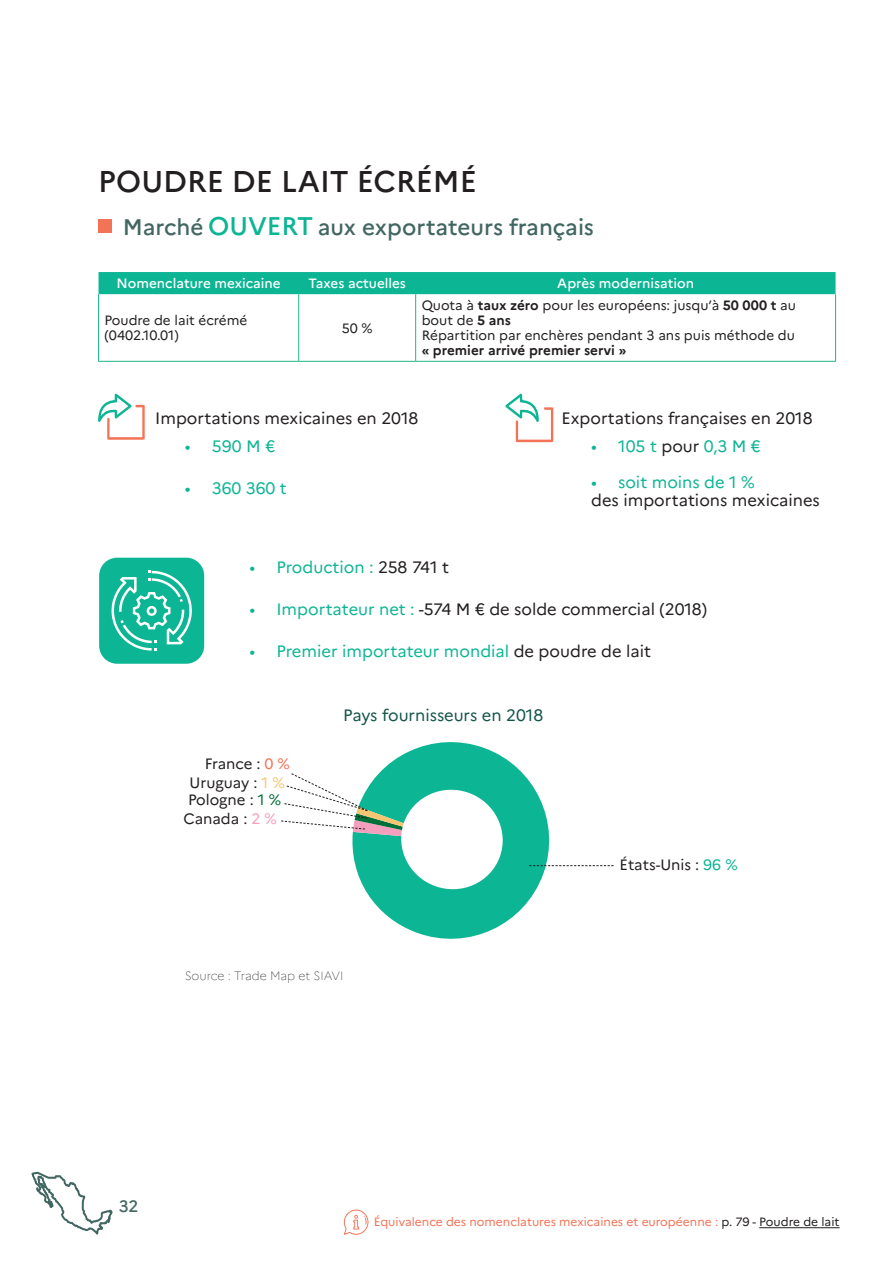
<style>
.page{position:relative;width:893px;height:1263px;background:#fff}
.page>*{position:absolute;margin:0;border:0;box-sizing:border-box;transform-origin:0 0}
.t1{font:500 30px "Marianne";color:#231f20}
.t2{font:500 22.5px "Marianne";color:#426762}
.t3{font:16.5px "Marianne";color:#231f20}
.t4{font:16.5px "Marianne";color:#0cb594}
.t5{font:16.5px "Marianne";letter-spacing:-.005em;color:#145549}
.t6{font:500 16.5px "Marianne";color:#426762}
.t7{font:15px "Marianne";color:#231f20}
.t8{font:13.5px/15px "Marianne";color:#231f20}
.t9{font:500 13.5px "Marianne";color:#fff}
.t10{font:700 13.5px "Marianne";color:#231f20}
.t11{font:12px "Marianne";color:#f37356}
.t12{font:100 12px "Marianne";color:#231f20}
.s1{font-size:25.5px;color:#0cb594}
.s2{font-weight:700}
.s3{color:#231f20}
.s4{color:#0cb594}
.s5{color:#f37356}
.s6{color:#f6c573}
.s7{color:#006f3a}
.s8{color:#f49fbd}
</style>
<div class="page">
<svg style="left:32px;top:1172px;width:81px;height:63px"></svg>
<svg style="left:369px;top:742px;width:193px;height:197px;fill:#0cb594"></svg>
<div style="left:99px;top:272px;width:737px;height:22px;background:#0cb594"></div>
<hr style="left:98px;top:294px;width:1px;height:67px;background:#20b687">
<hr style="left:298px;top:294px;width:1px;height:67px;background:#20b687">
<hr style="left:415px;top:294px;width:1px;height:67px;background:#20b687">
<hr style="left:835px;top:294px;width:1px;height:67px;background:#20b687">
<hr style="left:98px;top:361px;width:201px;height:1px;background:#20b687">
<hr style="left:299px;top:361px;width:117px;height:1px;background:#20b687">
<hr style="left:416px;top:361px;width:420px;height:1px;background:#20b687">
<svg style="left:98px;top:394px;width:47px;height:46px"></svg>
<svg style="left:505px;top:394px;width:48px;height:48px"></svg>
<div style="left:99px;top:558px;width:105px;height:106px;background:#0cb594;border-radius:18px"></div>
<svg style="left:111px;top:571px;width:81px;height:80px"></svg>
<svg style="left:281px;top:773px;width:228px;height:123px"></svg>
<svg style="left:529px;top:865px;width:84px;height:1px"></svg>
<div style="left:98px;top:219px;width:14px;height:14px;background:#f37356"></div>
<hr style="left:759px;top:1227px;width:81px;height:1px;background:#231f20">
<svg style="left:344px;top:1209px;width:24px;height:26px"></svg>
<h1 class="t1" style="left:98px;top:163px;width:380px">POUDRE DE LAIT ÉCRÉMÉ</h1>
<h2 class="t2" style="left:123px;top:214px;width:473px">Marché <span class="s1">OUVERT</span> aux exportateurs français</h2>
<p class="t9" style="left:117px;top:275px;width:165px">Nomenclature mexicaine</p>
<p class="t9" style="left:308px;top:275px;width:99px">Taxes actuelles</p>
<p class="t9" style="left:557px;top:275px;width:139px">Après modernisation</p>
<p class="t8" style="left:105px;top:313px;width:144px">Poudre de lait écrémé (0402.10.01)</p>
<p class="t8" style="left:342px;top:320px;width:32px">50 %</p>
<p class="t8" style="left:422px;top:298px;width:376px">Quota à <span class="s2">taux zéro</span> pour les européens: jusqu’à <span class="s2">50 000 t</span> au bout de <span class="s2">5 ans<br></span>Répartition par enchères pendant 3 ans puis méthode du</p>
<p class="t10" style="left:422px;top:342px;width:206px">« premier arrivé premier servi »</p>
<p class="t3" style="left:155px;top:408px;width:265px">Importations mexicaines en 2018</p>
<p class="t3" style="left:561px;top:408px;width:253px">Exportations françaises en 2018</p>
<p class="t4" style="left:185px;top:436px;width:92px">• 590 M €</p>
<p class="t4" style="left:185px;top:478px;width:103px">• 360 360 t</p>
<p class="t4" style="left:591px;top:436px;width:171px">• 105 t <span class="s3">pour</span> 0,3 M €</p>
<p class="t4" style="left:591px;top:472px;width:165px">• soit moins de 1 %</p>
<p class="t3" style="left:591px;top:490px;width:230px">des importations mexicaines</p>
<p class="t4" style="left:249px;top:557px;width:201px">• Production : <span class="s3">258 741 t</span></p>
<p class="t3" style="left:249px;top:599px;width:459px"><span class="s4">• Importateur net :</span> -574 M € de solde commercial (2018)</p>
<p class="t4" style="left:249px;top:641px;width:403px">• Premier importateur mondial <span class="s3">de poudre de lait</span></p>
<p class="t7" style="left:205px;top:754px;width:87px">France : <span class="s5">0 %</span></p>
<p class="t7" style="left:190px;top:773px;width:97px">Uruguay : <span class="s6">1 %</span></p>
<p class="t7" style="left:188px;top:790px;width:95px">Pologne : <span class="s7">1 %</span></p>
<p class="t7" style="left:183px;top:810px;width:95px">Canada : <span class="s8">2 %</span></p>
<p class="t5" style="left:343px;top:705px;width:202px">Pays fournisseurs en 2018</p>
<p class="t12" style="left:185px;top:969px;width:160px">Source : Trade Map et SIAVI</p>
<p class="t7" style="left:620px;top:855px;width:120px">États-Unis : <span class="s4">96 %</span></p>
<p class="t6" style="left:119px;top:1196px;width:21px">32</p>
<p class="t11" style="left:374px;top:1214px;width:467px">Équivalence des nomenclatures mexicaines et européenne : <span class="s3">p. 79 - Poudre de lait</span></p>
</div>
